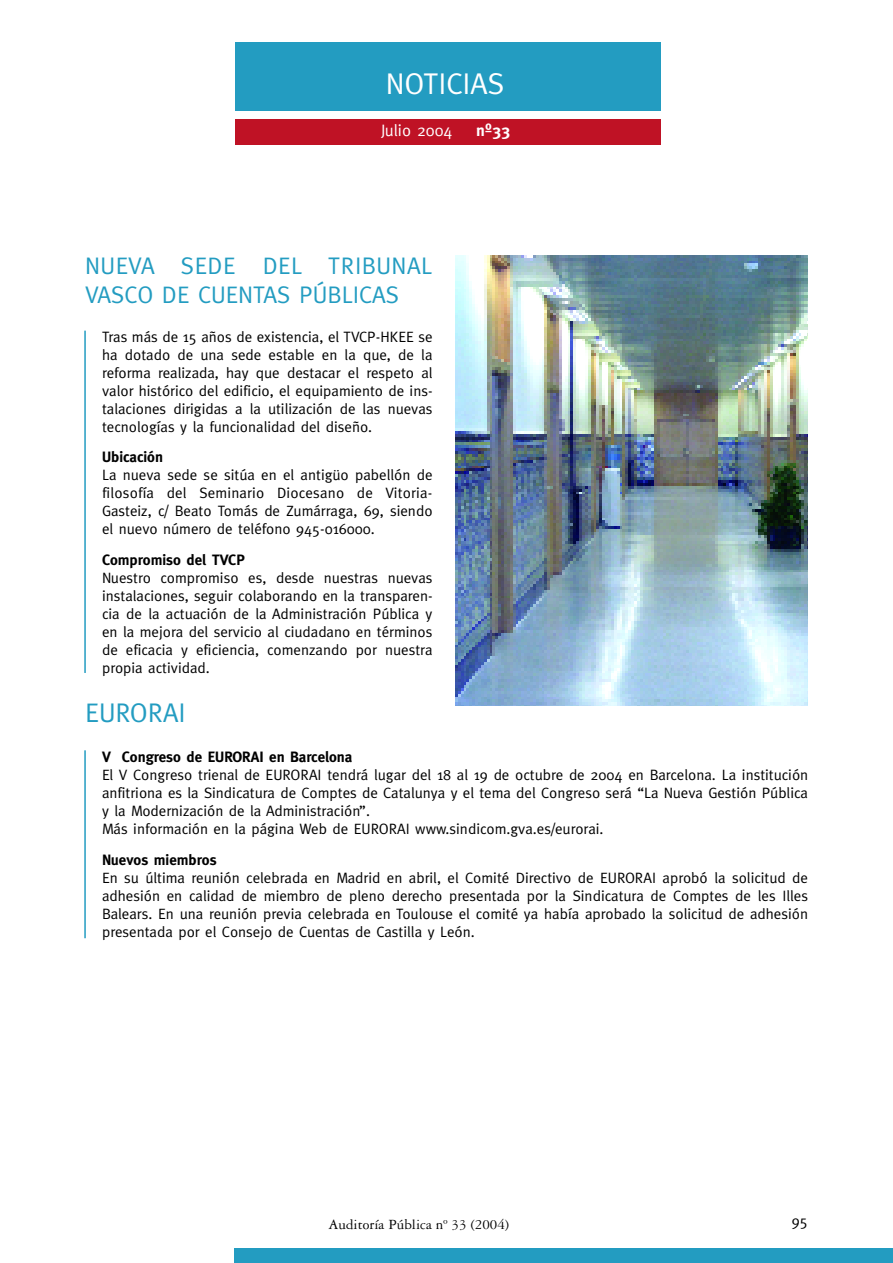
<style>
.page{position:relative;width:893px;height:1263px;background:#fff}
.page>*{position:absolute;margin:0;border:0;box-sizing:border-box;transform-origin:0 0}
.t1{font:30px "Meta";color:#fff}
.t2{font:27px "Meta";color:#239cc1}
.t3{font:24px/28.8px "Meta";color:#239cc1}
.t4{font:16.5px "Meta";color:#fff}
.t5{font:700 16.5px "Meta";color:#fff}
.t6{font:15px/18px "Meta";color:#000;text-align:justify}
.t7{font:700 15px "Meta";color:#000}
.t8{font:15px "Garamond Three";color:#000}
</style>
<div class="page">
<div style="left:234px;top:1248px;width:659px;height:15px;background:#239cc1"></div>
<div style="left:236px;top:42px;width:425px;height:68px;background:#239cc1"></div>
<div style="left:236px;top:119px;width:425px;height:25px;background:#bf1225"></div>
<img style="left:455px;top:255px;width:353px;height:450px">
<hr style="left:84px;top:750px;width:2px;height:188px;background:#239cc1">
<hr style="left:84px;top:331px;width:2px;height:342px;background:#239cc1">
<h1 class="t1" style="left:386px;top:66px;width:120px">NOTICIAS</h1>
<p class="t4" style="left:381px;top:121px;width:73px">Julio 2004</p>
<p class="t5" style="left:476px;top:121px;width:36px">nº33</p>
<h3 class="t3" style="left:85px;top:251px;width:349px">NUEVA SEDE DEL TRIBUNAL<br>VASCO DE CUENTAS PÚBLICAS</h3>
<p class="t6" style="left:102px;top:327px;width:332px">Tras más de 15 años de existencia, el TVCP-HKEE se ha dotado de una sede estable en la que, de la reforma realizada, hay que destacar el respeto al valor histórico del edificio, el equipamiento de ins&shy;talaciones dirigidas a la utilización de las nuevas tecnologías y la funcionalidad del diseño.</p>
<p class="t7" style="left:102px;top:448px;width:62px">Ubicación</p>
<p class="t6" style="left:102px;top:466px;width:332px">La nueva sede se sitúa en el antigüo pabellón de filosofía del Seminario Diocesano de Vitoria-Gasteiz, c/ Beato Tomás de Zumárraga, 69, siendo el nuevo número de teléfono 945-016000.</p>
<p class="t7" style="left:102px;top:551px;width:144px">Compromiso del TVCP</p>
<p class="t6" style="left:102px;top:569px;width:332px">Nuestro compromiso es, desde nuestras nuevas instalaciones, seguir colaborando en la transparen&shy;cia de la actuación de la Administración Pública y en la mejora del servicio al ciudadano en términos de eficacia y eficiencia, comenzando por nuestra propia actividad.</p>
<h2 class="t2" style="left:85px;top:697px;width:102px">EURORAI</h2>
<p class="t7" style="left:102px;top:748px;width:252px">V Congreso de EURORAI en Barcelona</p>
<p class="t6" style="left:102px;top:766px;width:708px;text-align:left">El V Congreso trienal de EURORAI tendrá lugar del 18 al 19 de octubre de 2004 en Barcelona. La institución anfitriona es la Sindicatura de Comptes de Catalunya y el tema del Congreso será “La Nueva Gestión Pública y la Modernización de la Administración”.<br>Más información en la página Web de EURORAI www.sindicom.gva.es/eurorai.</p>
<p class="t7" style="left:102px;top:850px;width:116px">Nuevos miembros</p>
<p class="t6" style="left:102px;top:868px;width:707px">En su última reunión celebrada en Madrid en abril, el Comité Directivo de EURORAI aprobó la solicitud de adhesión en calidad de miembro de pleno derecho presentada por la Sindicatura de Comptes de les Illes Balears. En una reunión previa celebrada en Toulouse el comité ya había aprobado la solicitud de adhesión presentada por el Consejo de Cuentas de Castilla y León.</p>
<p class="t8" style="left:329px;top:1219px;width:182px">Auditoría Pública nº 33 (2004)</p>
<p class="t6" style="left:792px;top:1212px;width:18px">95</p>
</div>
